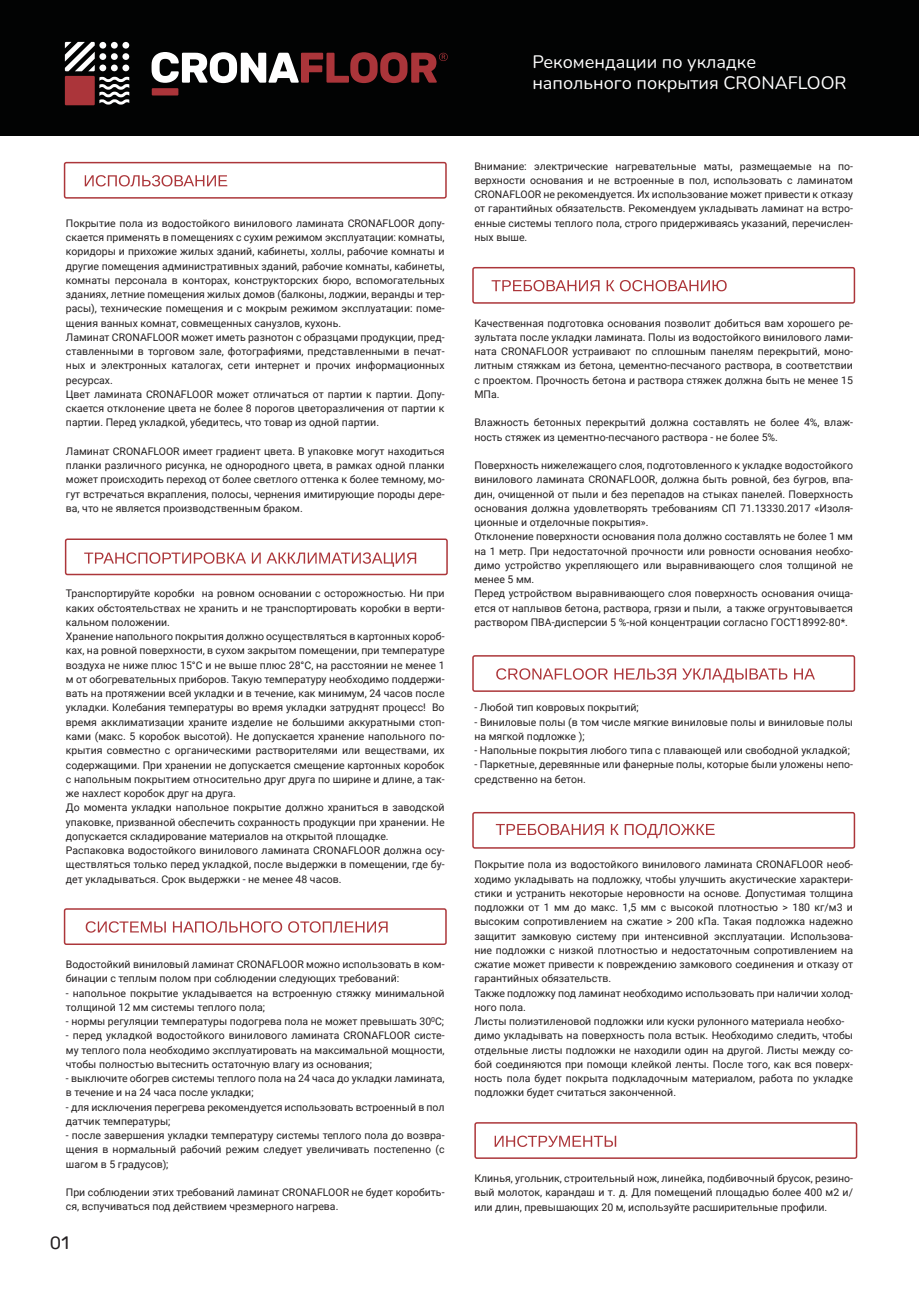
<style>
.page{position:relative;width:919px;height:1289px;background:#fff}
.page>*{position:absolute;margin:0;border:0;box-sizing:border-box;transform-origin:0 0}
.t1{font:18px/21.6px "Nunito";color:#fff}
.t2{font:18px "Rubik";color:#231f20}
.t3{font:10.5px/14.2px "Roboto";color:#231f20}
</style>
<div class="page">
<div style="left:0;top:0;width:918px;height:135px;background:#020303"></div>
<div style="left:65px;top:76px;width:30px;height:29px;background:#ab353a"></div>
<div style="left:99px;top:42px;width:7px;height:7px;background:#fff;border-radius:50%"></div>
<div style="left:111px;top:42px;width:7px;height:7px;background:#fff;border-radius:50%"></div>
<div style="left:122px;top:42px;width:7px;height:7px;background:#fff;border-radius:50%"></div>
<div style="left:99px;top:53px;width:7px;height:7px;background:#fff;border-radius:50%"></div>
<div style="left:111px;top:53px;width:7px;height:7px;background:#fff;border-radius:50%"></div>
<div style="left:122px;top:53px;width:7px;height:7px;background:#fff;border-radius:50%"></div>
<div style="left:99px;top:65px;width:7px;height:6px;background:#fff;border-radius:50%"></div>
<div style="left:111px;top:65px;width:7px;height:6px;background:#fff;border-radius:50%"></div>
<div style="left:122px;top:65px;width:7px;height:6px;background:#fff;border-radius:50%"></div>
<svg style="left:65px;top:42px;width:30px;height:29px"></svg>
<svg style="left:99px;top:77px;width:30px;height:28px"></svg>
<svg style="left:151px;top:52px;width:297px;height:31px"></svg>
<div style="left:152px;top:88px;width:26px;height:7px;background:#ab353a"></div>
<svg style="left:85px;top:175px;width:142px;height:11px"></svg>
<div style="left:64px;top:162px;width:382px;height:37px;border:2px solid #ac363a;border-radius:2px"></div>
<svg style="left:84px;top:552px;width:162px;height:11px"></svg>
<svg style="left:252px;top:552px;width:164px;height:15px"></svg>
<div style="left:65px;top:538px;width:383px;height:37px;border:2px solid #ac363a;border-radius:2px"></div>
<svg style="left:86px;top:921px;width:80px;height:11px"></svg>
<svg style="left:173px;top:921px;width:109px;height:11px"></svg>
<svg style="left:288px;top:921px;width:99px;height:11px"></svg>
<div style="left:64px;top:908px;width:382px;height:37px;border:2px solid #ac363a;border-radius:2px"></div>
<svg style="left:491px;top:280px;width:108px;height:11px"></svg>
<svg style="left:606px;top:280px;width:120px;height:11px"></svg>
<div style="left:472px;top:267px;width:383px;height:37px;border:2px solid #ac363a;border-radius:2px"></div>
<svg style="left:496px;top:668px;width:112px;height:11px"></svg>
<svg style="left:614px;top:668px;width:62px;height:11px"></svg>
<svg style="left:682px;top:668px;width:105px;height:14px"></svg>
<svg style="left:794px;top:668px;width:20px;height:11px"></svg>
<div style="left:472px;top:655px;width:383px;height:37px;border:2px solid #ac363a;border-radius:2px"></div>
<svg style="left:496px;top:823px;width:107px;height:12px"></svg>
<svg style="left:610px;top:824px;width:8px;height:11px"></svg>
<svg style="left:624px;top:823px;width:90px;height:15px"></svg>
<div style="left:472px;top:812px;width:383px;height:36px;border:2px solid #ac363a;border-radius:2px"></div>
<svg style="left:494px;top:1135px;width:122px;height:11px"></svg>
<div style="left:474px;top:1122px;width:383px;height:36px;border:2px solid #ac363a;border-radius:2px"></div>
<p class="t3" style="left:66px;top:215px;width:380px">Покрытие пола из водостойкого винилового ламината CRONAFLOOR допу&shy;скается применять в помещениях с сухим режимом эксплуатации: комнаты, коридоры и прихожие жилых зданий, кабинеты, холлы, рабочие комнаты и другие помещения административных зданий, рабочие комнаты, кабинеты, комнаты персонала в конторах, конструкторских бюро, вспомогательных зданиях, летние помещения жилых домов (балконы, лоджии, веранды и тер&shy;расы), технические помещения и с мокрым режимом эксплуатации: поме&shy;щения ванных комнат, совмещенных санузлов, кухонь.<br>Ламинат CRONAFLOOR может иметь разнотон с образцами продукции, пред&shy;ставленными в торговом зале, фотографиями, представленными в печат&shy;ных и электронных каталогах, сети интернет и прочих информационных ресурсах.<br>Цвет ламината CRONAFLOOR может отличаться от партии к партии. Допу&shy;скается отклонение цвета не более 8 порогов цветоразличения от партии к партии. Перед укладкой, убедитесь, что товар из одной партии.</p>
<p class="t3" style="left:66px;top:443px;width:380px;text-align:justify">Ламинат CRONAFLOOR имеет градиент цвета. В упаковке могут находиться планки различного рисунка, не однородного цвета, в рамках одной планки может происходить переход от более светлого оттенка к более темному, мо&shy;гут встречаться вкрапления, полосы, чернения имитирующие породы дере&shy;ва, что не является производственным браком.</p>
<p class="t3" style="left:66px;top:586px;width:380px">Транспортируйте коробки на ровном основании с осторожностью. Ни при каких обстоятельствах не хранить и не транспортировать коробки в верти&shy;кальном положении.<br>Хранение напольного покрытия должно осуществляться в картонных короб&shy;ках, на ровной поверхности, в сухом закрытом помещении, при температуре воздуха не ниже плюс 15°С и не выше плюс 28°С, на расстоянии не менее 1 м от обогревательных приборов. Такую температуру необходимо поддержи&shy;вать на протяжении всей укладки и в течение, как минимум, 24 часов после укладки. Колебания температуры во время укладки затруднят процесс! Во время акклиматизации храните изделие не большими аккуратными стоп&shy;ками (макс. 5 коробок высотой). Не допускается хранение напольного по&shy;крытия совместно с органическими растворителями или веществами, их содержащими. При хранении не допускается смещение картонных коробок с напольным покрытием относительно друг друга по ширине и длине, а так&shy;же нахлест коробок друг на друга.<br>До момента укладки напольное покрытие должно храниться в заводской упаковке, призванной обеспечить сохранность продукции при хранении. Не допускается складирование материалов на открытой площадке.<br>Распаковка водостойкого винилового ламината CRONAFLOOR должна осу&shy;ществляться только перед укладкой, после выдержки в помещении, где бу&shy;дет укладываться. Срок выдержки - не менее 48 часов.</p>
<p class="t3" style="left:66px;top:956px;width:380px">Водостойкий виниловый ламинат CRONAFLOOR можно использовать в ком&shy;бинации с теплым полом при соблюдении следующих требований:</p>
<p class="t3" style="left:66px;top:985px;width:380px">- напольное покрытие укладывается на встроенную стяжку минимальной толщиной 12 мм системы теплого пола;</p>
<p class="t3" style="left:66px;top:1013px;width:379px">- нормы регуляции температуры подогрева пола не может превышать 30<sup>0</sup>С;</p>
<p class="t3" style="left:66px;top:1028px;width:380px;text-align:justify">- перед укладкой водостойкого винилового ламината CRONAFLOOR систе&shy;му теплого пола необходимо эксплуатировать на максимальной мощности, чтобы полностью вытеснить остаточную влагу из основания;</p>
<p class="t3" style="left:66px;top:1070px;width:380px">- выключите обогрев системы теплого пола на 24 часа до укладки ламината, в течение и на 24 часа после укладки;</p>
<p class="t3" style="left:66px;top:1099px;width:380px">- для исключения перегрева рекомендуется использовать встроенный в пол датчик температуры;</p>
<p class="t3" style="left:66px;top:1127px;width:380px;text-align:justify">- после завершения укладки температуру системы теплого пола до возвра&shy;щения в нормальный рабочий режим следует увеличивать постепенно (с шагом в 5 градусов);</p>
<p class="t3" style="left:66px;top:1184px;width:380px">При соблюдении этих требований ламинат CRONAFLOOR не будет коробить&shy;ся, вспучиваться под действием чрезмерного нагрева.</p>
<h1 class="t2" style="left:50px;top:1233px;width:20px">01</h1>
<h1 class="t1" style="left:532px;top:50px;width:315px">Рекомендации по укладке напольного покрытия CRONAFLOOR</h1>
<p class="t3" style="left:474px;top:158px;width:380px;text-align:justify">Внимание: электрические нагревательные маты, размещаемые на по&shy;верхности основания и не встроенные в пол, использовать с ламинатом CRONAFLOOR не рекомендуется. Их использование может привести к отказу от гарантийных обязательств. Рекомендуем укладывать ламинат на встро&shy;енные системы теплого пола, строго придерживаясь указаний, перечислен&shy;ных выше.</p>
<p class="t3" style="left:474px;top:315px;width:380px;text-align:justify">Качественная подготовка основания позволит добиться вам хорошего ре&shy;зультата после укладки ламината. Полы из водостойкого винилового лами&shy;ната CRONAFLOOR устраивают по сплошным панелям перекрытий, моно&shy;литным стяжкам из бетона, цементно-песчаного раствора, в соответствии с проектом. Прочность бетона и раствора стяжек должна быть не менее 15<br>МПа.</p>
<p class="t3" style="left:474px;top:415px;width:380px">Влажность бетонных перекрытий должна составлять не более 4%, влаж&shy;ность стяжек из цементно-песчаного раствора - не более 5%.</p>
<p class="t3" style="left:474px;top:458px;width:380px">Поверхность нижележащего слоя, подготовленного к укладке водостойкого винилового ламината CRONAFLOOR, должна быть ровной, без бугров, впа&shy;дин, очищенной от пыли и без перепадов на стыках панелей. Поверхность основания должна удовлетворять требованиям СП 71.13330.2017 «Изоля&shy;ционные и отделочные покрытия».<br>Отклонение поверхности основания пола должно составлять не более 1 мм на 1 метр. При недостаточной прочности или ровности основания необхо&shy;димо устройство укрепляющего или выравнивающего слоя толщиной не менее 5 мм.<br>Перед устройством выравнивающего слоя поверхность основания очища&shy;ется от наплывов бетона, раствора, грязи и пыли, а также огрунтовывается раствором ПВА-дисперсии 5 %-ной концентрации согласно ГОСТ18992-80*.</p>
<p class="t3" style="left:474px;top:700px;width:166px">- Любой тип ковровых покрытий;</p>
<p class="t3" style="left:474px;top:714px;width:380px">- Виниловые полы (в том числе мягкие виниловые полы и виниловые полы на мягкой подложке );</p>
<p class="t3" style="left:474px;top:743px;width:377px">- Напольные покрытия любого типа с плавающей или свободной укладкой;</p>
<p class="t3" style="left:474px;top:757px;width:380px">- Паркетные, деревянные или фанерные полы, которые были уложены непо&shy;средственно на бетон.</p>
<p class="t3" style="left:474px;top:857px;width:380px">Покрытие пола из водостойкого винилового ламината CRONAFLOOR необ&shy;ходимо укладывать на подложку, чтобы улучшить акустические характери&shy;стики и устранить некоторые неровности на основе. Допустимая толщина подложки от 1 мм до макс. 1,5 мм с высокой плотностью &gt; 180 кг/м3 и высоким сопротивлением на сжатие &gt; 200 кПа. Такая подложка надежно защитит замковую систему при интенсивной эксплуатации. Использова&shy;ние подложки с низкой плотностью и недостаточным сопротивлением на сжатие может привести к повреждению замкового соединения и отказу от гарантийных обязательств.<br>Также подложку под ламинат необходимо использовать при наличии холод&shy;ного пола.<br>Листы полиэтиленовой подложки или куски рулонного материала необхо&shy;димо укладывать на поверхность пола встык. Необходимо следить, чтобы отдельные листы подложки не находили один на другой. Листы между со&shy;бой соединяются при помощи клейкой ленты. После того, как вся поверх&shy;ность пола будет покрыта подкладочным материалом, работа по укладке подложки будет считаться законченной.</p>
<p class="t3" style="left:474px;top:1170px;width:380px;text-align:justify">Клинья, угольник, строительный нож, линейка, подбивочный брусок, резино&shy;вый молоток, карандаш и т. д. Для помещений площадью более 400 м2 и/ или длин, превышающих 20 м, используйте расширительные профили.</p>
</div>
